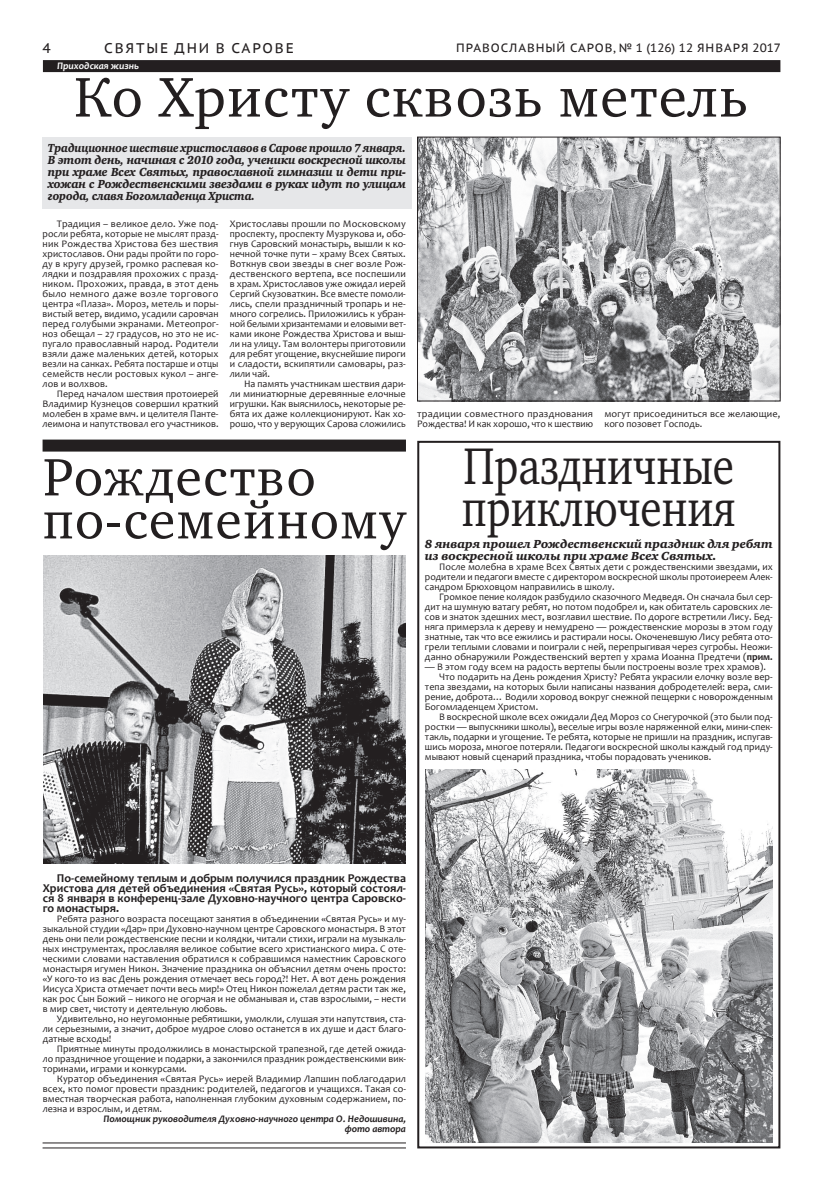
<style>
.page{position:relative;width:823px;height:1191px;background:#fff}
.page>*{position:absolute;margin:0;border:0;box-sizing:border-box;transform-origin:0 0}
.t1{font:57.2px "Charter C";letter-spacing:.025em;color:#231f20}
.t2{font:53.9px/43px "Charter C";letter-spacing:.025em;color:#231f20}
.t3{font:52.8px/42px "Charter C";color:#231f20;scale:.82 1}
.t4{font:14px "PT Sans Caption";letter-spacing:.13em;color:#231f20}
.t5{font:italic 12px/12px "Charter Black C";color:#231f20;text-align:justify;scale:.88 1}
.t6{font:700 12px/10px "Candara";letter-spacing:.005em;color:#231f20;text-align:justify}
.t7{font:italic 12px/12px "Charter Black C";color:#231f20}
.t8{font:12px "PT Sans Caption";letter-spacing:.08em;color:#231f20}
.t9{font:10px/10px "Candara";color:#231f20;text-align:justify}
.t10{font:italic 700 10px/10px "Candara";color:#231f20;text-align:right}
.t11{font:10px/10px "Candara";letter-spacing:.02em;color:#231f20}
.t12{font:italic 700 10px "Candara";color:#fff}
.s1{font-weight:700}
</style>
<div class="page">
<hr style="left:43px;top:1142px;width:363px;height:1px;background:#231f20">
<hr style="left:43px;top:1147px;width:363px;height:1px;background:#231f20">
<div style="left:417px;top:441px;width:363px;height:707px;border:2px solid #231f20"></div>
<div style="left:43px;top:60px;width:737px;height:12px;background:#231f20"></div>
<div style="left:42px;top:137px;width:369px;height:71px;background:#e6e7e9"></div>
<svg style="left:556px;top:72px;width:193px;height:1px"></svg>
<img style="left:419px;top:139px;width:359px;height:260px">
<div style="left:417px;top:137px;width:363px;height:264px;border:1px solid #231f20"></div>
<div style="left:43px;top:439px;width:363px;height:12px;background:#231f20"></div>
<img style="left:43px;top:556px;width:363px;height:308px">
<img style="left:425px;top:769px;width:347px;height:373px">
<h3 class="t4" style="left:43px;top:39px;width:10px">4</h3>
<h3 class="t4" style="left:142px;top:39px;width:170px">НАЗВАНИЕ РУБРИКИ</h3>
<p class="t8" style="left:456px;top:40px;width:259px">ПРАВОСЛАВНЫЙ САРОВ, № 1 (126) 12 январ</p>
<p class="t8" style="left:740px;top:40px;width:41px">я 2017</p>
<h3 class="t4" style="left:104px;top:39px;width:191px">СВЯТЫЕ ДНИ В САРОВЕ</h3>
<p class="t12" style="left:57px;top:59px;width:83px">Приходская жизнь</p>
<h1 class="t1" style="left:74px;top:66px;width:675px">Ко Христу сквозь метель</h1>
<p class="t5" style="left:48px;top:142px;width:408px">Традиционное шествие христославов в Сарове прошло 7 января.<br>В этот день, начиная с 2010 года, ученики воскресной школы при храме Всех Святых, православной гимназии и дети при&shy;хожан с Рождественскими звездами в руках идут по улицам города, славя Богомладенца Христа.</p>
<p class="t9" style="left:43px;top:218px;width:177px;text-indent:14px">Традиция – великое дело. Уже под&shy;росли ребята, которые не мыслят празд&shy;ник Рождества Христова без шествия христославов. Они рады пройти по горо&shy;ду в кругу друзей, громко распевая ко&shy;лядки и поздравляя прохожих с празд&shy;ником. Прохожих, правда, в этот день было немного даже возле торгового центра «Плаза». Мороз, метель и поры&shy;вистый ветер, видимо, усадили саровчан перед голубыми экранами. Метеопрог&shy;ноз обещал – 27 градусов, но это не ис&shy;пугало православный народ. Родители взяли даже маленьких детей, которых везли на санках. Ребята постарше и отцы семейств несли ростовых кукол – анге&shy;лов и волхвов.</p>
<p class="t9" style="left:43px;top:388px;width:177px;text-indent:14px">Перед началом шествия протоиерей Владимир Кузнецов совершил краткий молебен в храме вмч. и целителя Панте&shy;леимона и напутствовал его участников.</p>
<p class="t9" style="left:230px;top:218px;width:177px">Христославы прошли по Московскому проспекту, проспекту Музрукова и, обо&shy;гнув Саровский монастырь, вышли к ко&shy;нечной точке пути – храму Всех Святых.<br>Воткнув свои звезды в снег возле Рож&shy;дественского вертепа, все поспешили в храм. Христославов уже ожидал иерей Сергий Скузоваткин. Все вместе помоли&shy;лись, спели праздничный тропарь и не&shy;много согрелись. Приложились к убран&shy;ной белыми хризантемами и еловыми вет&shy;ками иконе Рождества Христова и выш&shy;ли на улицу. Там волонтеры приготовили для ребят угощение, вкуснейшие пироги и сладости, вскипятили самовары, раз&shy;лили чай.</p>
<p class="t9" style="left:230px;top:378px;width:177px;text-indent:14px">На память участникам шествия дари&shy;ли миниатюрные деревянные елочные игрушки. Как выяснилось, некоторые ре&shy;бята их даже коллекционируют. Как хо&shy;рошо, что у верующих Сарова сложились</p>
<h2 class="t2" style="left:43px;top:456px;width:364px">Рождество по-семейному</h2>
<p class="t11" style="left:417px;top:408px;width:177px">традиции совместного празднования<br>Рождества! И как хорошо, что к шествию</p>
<p class="t9" style="left:604px;top:408px;width:177px">могут присоединиться все желающие, кого позовет Господь.</p>
<h3 class="t3" style="left:461px;top:445px;width:335px">Праздничные приключения</h3>
<p class="t7" style="left:424px;top:538px;width:349px">8 января прошел Рождественский праздник для ребят из воскресной школы при храме Всех Святых.</p>
<p class="t9" style="left:424px;top:561px;width:349px;text-indent:14px">После молебна в храме Всех Святых дети с рождественскими звездами, их родители и педагоги вместе с директором воскресной школы протоиереем Алек&shy;сандром Брюховцом направились в школу.</p>
<p class="t9" style="left:424px;top:591px;width:349px;text-indent:14px">Громкое пение колядок разбудило сказочного Медведя. Он сначала был сер&shy;дит на шумную ватагу ребят, но потом подобрел и, как обитатель саровских ле&shy;сов и знаток здешних мест, возглавил шествие. По дороге встретили Лису. Бед&shy;няга примерзла к дереву и немудрено — рождественские морозы в этом году знатные, так что все ежились и растирали носы. Окоченевшую Лису ребята ото&shy;грели теплыми словами и поиграли с ней, перепрыгивая через сугробы. Неожи&shy;данно обнаружили Рождественский вертеп у храма Иоанна Предтечи (<span class="s1">прим.</span></p>
<p class="t9" style="left:424px;top:661px;width:342px">— В этом году всем на радость вертепы были построены возле трех храмов).</p>
<p class="t9" style="left:439px;top:671px;width:335px">Что подарить на День рождения Христу? Ребята украсили елочку возле вер-</p>
<p class="t9" style="left:424px;top:681px;width:349px">тепа звездами, на которых были написаны названия добродетелей: вера, сми-</p>
<p class="t9" style="left:424px;top:691px;width:349px">рение, доброта… Водили хоровод вокруг снежной пещерки с новорожденным</p>
<p class="t9" style="left:424px;top:701px;width:115px">Богомладенцем Христом.</p>
<p class="t9" style="left:439px;top:711px;width:335px">В воскресной школе всех ожидали Дед Мороз со Снегурочкой (это были под-</p>
<p class="t9" style="left:424px;top:721px;width:349px">ростки — выпускники школы), веселые игры возле наряженной елки, мини-спек-</p>
<p class="t9" style="left:424px;top:731px;width:349px">такль, подарки и угощение. Те ребята, которые не пришли на праздник, испугав-</p>
<p class="t9" style="left:424px;top:741px;width:349px">шись мороза, многое потеряли. Педагоги воскресной школы каждый год приду-</p>
<p class="t9" style="left:424px;top:751px;width:288px">мывают новый сценарий праздника, чтобы порадовать учеников.</p>
<p class="t6" style="left:43px;top:872px;width:364px;text-indent:14px">По-семейному теплым и добрым получился праздник Рождества Христова для детей объединения «Святая Русь», который состоял&shy;ся 8 января в конференц-зале Духовно-научного центра Саровско&shy;го монастыря.</p>
<p class="t9" style="left:43px;top:913px;width:364px;text-indent:14px">Ребята разного возраста посещают занятия в объединении «Святая Русь» и му&shy;зыкальной студии «Дар» при Духовно-научном центре Саровского монастыря. В этот день они пели рождественские песни и колядки, читали стихи, играли на музыкаль&shy;ных инструментах, прославляя великое событие всего христианского мира. С оте&shy;ческими словами наставления обратился к собравшимся наместник Саровского монастыря игумен Никон. Значение праздника он объяснил детям очень просто: «У кого-то из вас День рождения отмечает весь город?! Нет. А вот день рождения Иисуса Христа отмечает почти весь мир!» Отец Никон пожелал детям расти так же, как рос Сын Божий – никого не огорчая и не обманывая и, став взрослыми, – нести в мир свет, чистоту и деятельную любовь.</p>
<p class="t9" style="left:43px;top:1013px;width:364px;text-indent:14px">Удивительно, но неугомонные ребятишки, умолкли, слушая эти напутствия, ста&shy;ли серьезными, а значит, доброе мудрое слово останется в их душе и даст благо&shy;датные всходы!</p>
<p class="t9" style="left:43px;top:1043px;width:364px;text-indent:14px">Приятные минуты продолжились в монастырской трапезной, где детей ожида&shy;ло праздничное угощение и подарки, а закончился праздник рождественскими вик&shy;торинами, играми и конкурсами.</p>
<p class="t9" style="left:43px;top:1073px;width:364px;text-indent:14px">Куратор объединения «Святая Русь» иерей Владимир Лапшин поблагодарил всех, кто помог провести праздник: родителей, педагогов и учащихся. Такая со&shy;вместная творческая работа, наполненная глубоким духовным содержанием, по&shy;лезна и взрослым, и детям.</p>
<p class="t10" style="left:103px;top:1113px;width:304px">Помощник руководителя Духовно-научного центра О. Недошивина, фото автора</p>
</div>
